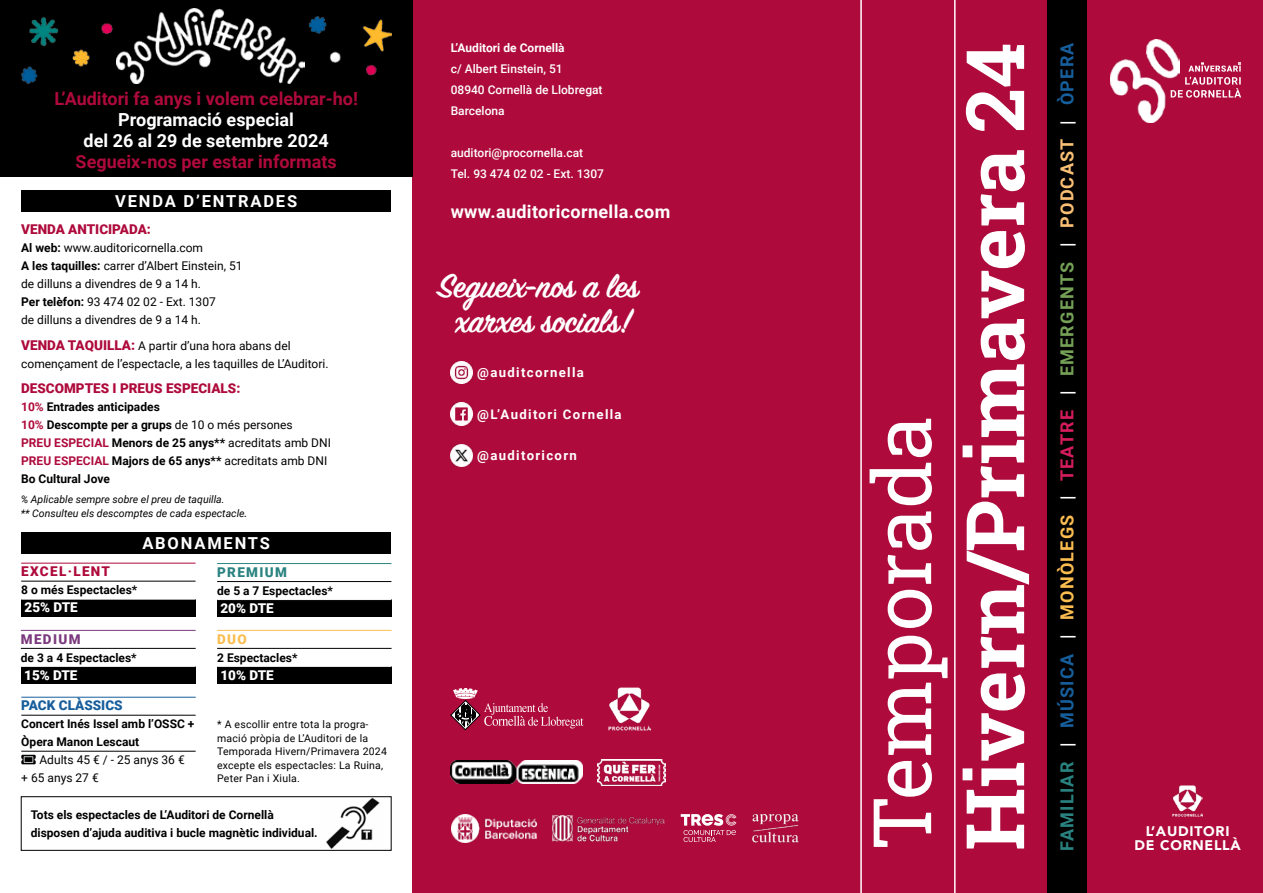
<style>
.page{position:relative;width:1263px;height:893px;background:#fff}
.page>*{position:absolute;margin:0;border:0;box-sizing:border-box;transform-origin:0 0}
.t1{font:700 80.85px "Roboto Slab";color:#fff}
.t2{font:80.85px "Roboto Slab";color:#fff}
.t3{font:600 37.5px/34.5px "Sign Painter House Script";color:#fff;text-align:center}
.t4{font:700 18px "Roboto";color:#ae0a3b}
.t5{font:700 18px "Roboto";letter-spacing:.07em;color:#75a157}
.t6{font:700 18px/21px "Roboto";color:#fff;text-align:center}
.t7{font:700 18px "Roboto";letter-spacing:.02em;color:#fff}
.t8{font:700 18px "Roboto";letter-spacing:.07em;color:#175f9c}
.t9{font:700 16.5px "Roboto";letter-spacing:.11em;color:#fff}
.t10{font:900 13.95px/14.9px "Avenir";letter-spacing:.05em;color:#fff;text-align:center}
.t11{font:900 13.5px "Roboto";color:#ae0a3b}
.t12{font:900 13.5px "Roboto";color:#fff}
.t13{font:900 13.5px "Roboto";color:#175e9b}
.t14{font:900 13.5px "Roboto";letter-spacing:.1em;color:#ae0a3b}
.t15{font:900 13.5px "Roboto";letter-spacing:.1em;color:#2a8380}
.t16{font:900 13.5px "Roboto";letter-spacing:.1em;color:#7b3a7d}
.t17{font:900 13.5px "Roboto";color:#fbbd50}
.t18{font:700 13.2px "Roboto";letter-spacing:.1em;color:#fff}
.t19{font:700 12px/18px "Roboto";color:#000}
.t20{font:12px/18px "Roboto";color:#000}
.t21{font:500 12px/21px "Roboto";color:#fff}
.t22{font:700 12px "Roboto";color:#fff}
.t23{font:10.5px/13.5px "Roboto";letter-spacing:.02em;color:#000}
.t24{font:italic 10.5px/13.5px "Roboto";color:#000}
.s1{font-weight:700}
.s2{font-weight:900;font-size:13.5px;color:#ae0a3b}
.s3{color:#ae0a3b}
.s4{font-weight:400}
.s5{font-size:12px}
.s6{color:#2a8380}
.s7{color:#fff}
.s8{color:#175f9c}
.s9{color:#fbbd50}
.s10{color:#d51c5c}
.s11{color:#fac075}
</style>
<div class="page">
<div style="left:412px;top:0;width:851px;height:893px;background:#ae0a3b"></div>
<div style="left:1048px;top:0;width:39px;height:893px;background:#000"></div>
<div style="left:0;top:0;width:412px;height:176px;background:#000"></div>
<img style="left:116px;top:8px;width:188px;height:75px">
<img style="left:1173px;top:785px;width:29px;height:31px">
<img style="left:451px;top:361px;width:22px;height:22px">
<img style="left:451px;top:403px;width:22px;height:22px">
<img style="left:451px;top:444px;width:22px;height:23px">
<svg style="left:451px;top:688px;width:132px;height:42px"></svg>
<img style="left:608px;top:687px;width:43px;height:44px">
<div style="left:21px;top:190px;width:370px;height:22px;background:#000"></div>
<img style="left:326px;top:798px;width:54px;height:51px">
<div style="left:21px;top:796px;width:371px;height:55px;border:1px solid #000"></div>
<div style="left:21px;top:532px;width:370px;height:21px;background:#000"></div>
<div style="left:21px;top:599px;width:175px;height:18px;background:#000"></div>
<hr style="left:21px;top:563px;width:175px;height:1px;background:#ae0a3b">
<hr style="left:21px;top:581px;width:175px;height:1px;background:#000">
<hr style="left:21px;top:599px;width:175px;height:1px;background:#fff">
<div style="left:217px;top:599px;width:175px;height:18px;background:#000"></div>
<hr style="left:217px;top:563px;width:174px;height:1px;background:#2a8380">
<hr style="left:217px;top:581px;width:174px;height:1px;background:#000">
<hr style="left:217px;top:599px;width:174px;height:1px;background:#fff">
<div style="left:21px;top:666px;width:175px;height:18px;background:#000"></div>
<hr style="left:21px;top:630px;width:175px;height:1px;background:#7b3a7d">
<hr style="left:21px;top:648px;width:175px;height:1px;background:#000">
<hr style="left:21px;top:666px;width:175px;height:1px;background:#fff">
<div style="left:217px;top:666px;width:175px;height:18px;background:#000"></div>
<hr style="left:217px;top:630px;width:175px;height:1px;background:#fbbd50">
<hr style="left:217px;top:648px;width:175px;height:1px;background:#000">
<hr style="left:217px;top:666px;width:175px;height:1px;background:#fff">
<hr style="left:21px;top:697px;width:175px;height:1px;background:#175e9b">
<hr style="left:21px;top:715px;width:175px;height:1px;background:#000">
<hr style="left:21px;top:751px;width:175px;height:1px;background:#000">
<svg style="left:21px;top:755px;width:15px;height:9px"></svg>
<img style="left:1110px;top:39px;width:70px;height:83px">
<svg style="left:1171px;top:63px;width:70px;height:35px"></svg>
<svg style="left:681px;top:814px;width:55px;height:28px"></svg>
<img style="left:452px;top:814px;width:85px;height:28px">
<img style="left:553px;top:814px;width:112px;height:27px">
<img style="left:752px;top:814px;width:46px;height:28px">
<hr style="left:860px;top:0;width:2px;height:893px;background:#fff">
<hr style="left:954px;top:0;width:1px;height:893px;background:#fff">
<img style="left:597px;top:759px;width:69px;height:26px">
<img style="left:450px;top:761px;width:133px;height:23px">
<img style="left:29px;top:17px;width:30px;height:30px">
<img style="left:102px;top:13px;width:15px;height:26px">
<img style="left:365px;top:64px;width:12px;height:12px">
<img style="left:362px;top:19px;width:30px;height:33px">
<img style="left:308px;top:16px;width:19px;height:18px">
<img style="left:21px;top:66px;width:17px;height:18px">
<img style="left:329px;top:51px;width:12px;height:12px">
<img style="left:72px;top:49px;width:18px;height:18px">
<h3 class="t4" style="left:54px;top:86px;width:305px">L’Auditori fa anys i volem celebrar-ho!</h3>
<h3 class="t6" style="left:84px;top:108px;width:247px">Programació especial<br>del 26 al 29 de setembre 2024</h3>
<h3 class="t4" style="left:76px;top:149px;width:263px">Segueix-nos per estar informats</h3>
<h3 class="t9" style="left:115px;top:190px;width:183px">VENDA D’ENTRADES</h3>
<p class="t11" style="left:21px;top:220px;width:131px">VENDA ANTICIPADA:</p>
<p class="t20" style="left:21px;top:238px;width:223px"><span class="s1">Al web:</span> www.auditoricornella.com<br><span class="s1">A les taquilles:</span> carrer d’Albert Einstein, 51 de dilluns a divendres de 9 a 14 h.<br><span class="s1">Per telèfon:</span> 93 474 02 02 - Ext. 1307<br>de dilluns a divendres de 9 a 14 h.</p>
<p class="t20" style="left:21px;top:336px;width:309px"><span class="s2">VENDA TAQUILLA:</span> A partir d’una hora abans del començament de l’espectacle, a les taquilles de L’Auditori.</p>
<p class="t11" style="left:21px;top:379px;width:221px">DESCOMPTES I PREUS ESPECIALS:</p>
<p class="t19" style="left:21px;top:397px;width:311px"><span class="s3">10%</span> Entrades anticipades<br><span class="s3">10%</span> Descompte per a grups <span class="s4">de 10 o més persones<br></span><span class="s3">PREU ESPECIAL</span> Menors de 25 anys** <span class="s4">acreditats amb DNI </span><span class="s3">PREU ESPECIAL</span> Majors de 65 anys** <span class="s4">acreditats amb DNI </span>Bo Cultural Jove</p>
<p class="t24" style="left:21px;top:492px;width:228px">% Aplicable sempre sobre el preu de taquilla.<br>** Consulteu els descomptes de cada espectacle<span class="s5">.</span></p>
<h3 class="t9" style="left:142px;top:531px;width:129px">ABONAMENTS</h3>
<p class="t14" style="left:21px;top:562px;width:90px">EXCEL·LENT</p>
<p class="t19" style="left:21px;top:581px;width:118px">8 o més Espectacles*</p>
<p class="t12" style="left:25px;top:598px;width:55px">25% DTE</p>
<p class="t16" style="left:21px;top:629px;width:61px">MEDIUM</p>
<p class="t19" style="left:21px;top:648px;width:117px">de 3 a 4 Espectacles*</p>
<p class="t12" style="left:24px;top:665px;width:55px">15% DTE</p>
<p class="t13" style="left:21px;top:696px;width:103px">PACK CLÀSSICS</p>
<p class="t19" style="left:21px;top:715px;width:175px">Concert Inés Issel amb l’OSSC +<br>Òpera Manon Lescaut</p>
<p class="t20" style="left:21px;top:751px;width:165px;text-indent:18px">Adults 45 € / - 25 anys 36 € + 65 anys 27 €</p>
<p class="t15" style="left:217px;top:562px;width:71px">PREMIUM</p>
<p class="t19" style="left:217px;top:581px;width:117px">de 5 a 7 Espectacles*</p>
<p class="t12" style="left:220px;top:598px;width:55px">20% DTE</p>
<p class="t17" style="left:217px;top:629px;width:31px">DUO</p>
<p class="t19" style="left:217px;top:648px;width:82px">2 Espectacles*</p>
<p class="t12" style="left:220px;top:665px;width:55px">10% DTE</p>
<p class="t23" style="left:217px;top:717px;width:171px">* A escollir entre tota la progra&shy;mació pròpia de L’Auditori de la<br>Temporada Hivern/Primavera 2024 excepte els espectacles: La Ruina,<br>Peter Pan i Xiula.</p>
<p class="t19" style="left:31px;top:805px;width:288px">Tots els espectacles de L’Auditori de Cornellà disposen d’ajuda auditiva i bucle magnètic individual.</p>
<p class="t22" style="left:451px;top:39px;width:115px">L’Auditori de Cornellà</p>
<p class="t21" style="left:451px;top:57px;width:153px">c/ Albert Einstein, 51<br>08940 Cornellà de Llobregat<br>Barcelona</p>
<p class="t21" style="left:451px;top:141px;width:155px">auditori@procornella.cat<br>Tel. 93 474 02 02 - Ext. 1307</p>
<h3 class="t7" style="left:451px;top:199px;width:221px">www.auditoricornella.com</h3>
<h2 class="t3" style="left:438px;top:272px;width:202px">Segueix-nos a les xarxes socials!</h2>
<p class="t18" style="left:477px;top:363px;width:108px">@auditcornella</p>
<p class="t18" style="left:477px;top:405px;width:146px">@L’Auditori Cornella</p>
<p class="t18" style="left:477px;top:446px;width:101px">@auditoricorn</p>
<h1 class="t2" style="left:846px;top:851px;width:437px;rotate:-90deg">Temporada</h1>
<h1 class="t1" style="left:939px;top:851px;width:810px;rotate:-90deg">Hivern/Primavera 24</h1>
<h3 class="t8" style="left:1054px;top:105px;width:64px;rotate:-90deg">ÒPERA</h3>
<h3 class="t5" style="left:1054px;top:851px;width:732px;rotate:-90deg"><span class="s6">FAMILIAR</span> <span class="s7">|</span> <span class="s8">MÚSICA</span> <span class="s7">|</span> <span class="s9">MONÒLEGS</span> <span class="s7">|</span> <span class="s10">TEATRE</span> <span class="s7">|</span> EMERGENTS <span class="s7">|</span> <span class="s11">PODCAST</span> <span class="s7">|</span></h3>
<p class="t10" style="left:1134px;top:823px;width:108px">L’AUDITORI<br>DE CORNELLÀ</p>
</div>
